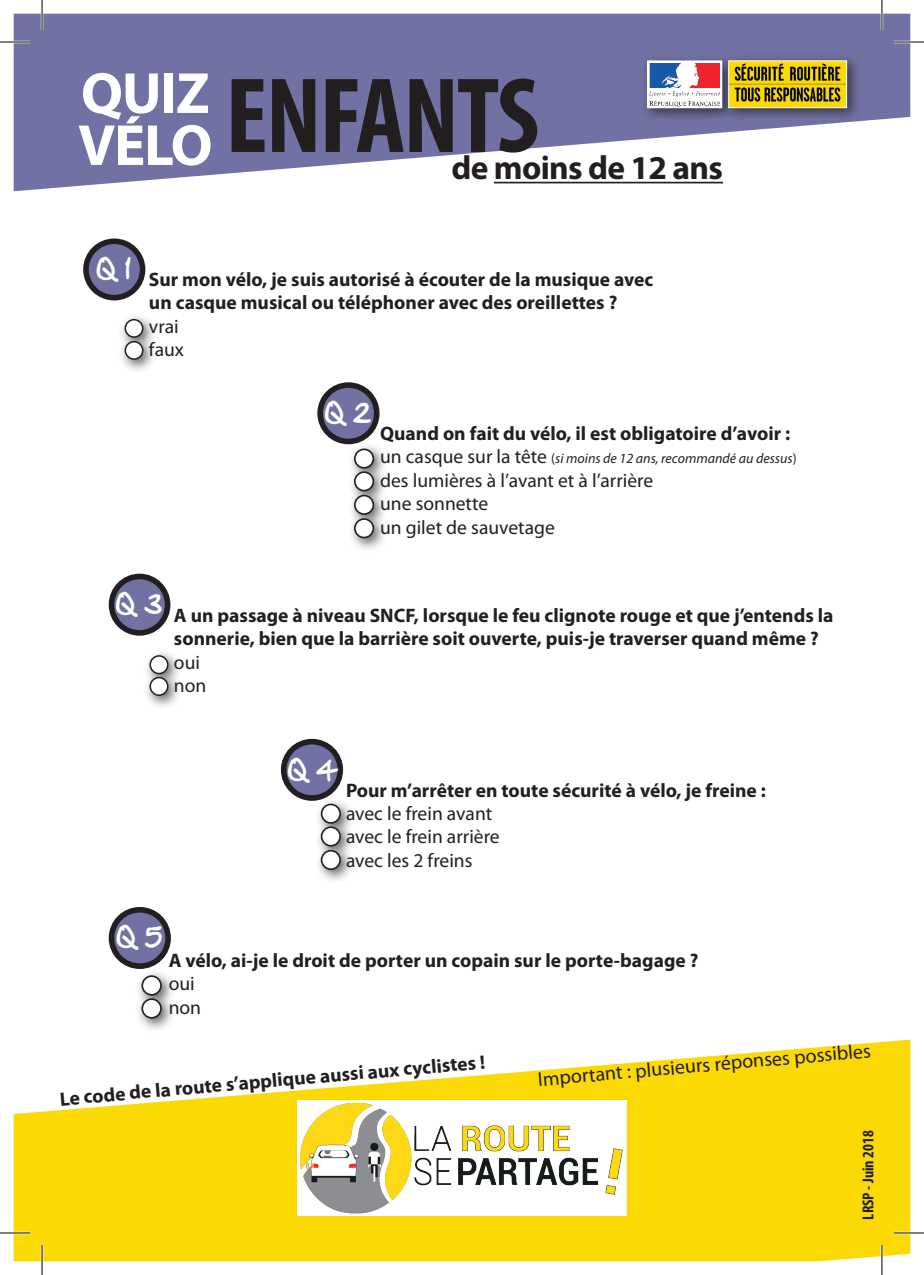
<style>
.page{position:relative;width:924px;height:1275px;background:#fff}
.page>*{position:absolute;margin:0;border:0;box-sizing:border-box;transform-origin:0 0}
.t1{font:700 condensed 108px "Myriad Pro";letter-spacing:-.02em;color:#231f20}
.t2{font:700 58.4px "Myriad Pro";color:#fff}
.t3{font:700 33.4px "Myriad Pro";letter-spacing:-.02em;color:#231f20}
.t4{font:25.2px "Hand Of Sean";color:#fff}
.t5{font:20px "Myriad Pro";color:#231f20}
.t6{font:700 19.6px/23.4px "Myriad Pro";color:#231f20}
.t7{font:19.6px/23.4px "Myriad Pro";color:#231f20}
.t8{font:700 condensed 16px "Myriad Pro";color:#231f20}
.t9{font:italic 14px "Myriad Pro";color:#231f20}
.s1{font-style:normal;font-size:19.6px}
.s2{font-style:normal}
</style>
<div class="page">
<svg style="left:14px;top:14px;width:895px;height:177px;fill:#7271a3"></svg>
<svg style="left:14px;top:1039px;width:895px;height:222px;fill:#fbd905"></svg>
<img style="left:297px;top:1100px;width:329px;height:115px">
<div style="left:118px;top:313px;width:40px;height:39px;background:#231f20;opacity:.75"></div>
<div style="left:125px;top:320px;width:18px;height:17px;background:#fff;border-radius:50%"></div>
<div style="left:124px;top:319px;width:19px;height:19px;border:2px solid #231f20;border-radius:50%"></div>
<div style="left:118px;top:335px;width:40px;height:39px;background:#231f20;opacity:.75"></div>
<div style="left:125px;top:342px;width:18px;height:17px;background:#fff;border-radius:50%"></div>
<div style="left:124px;top:341px;width:19px;height:19px;border:2px solid #231f20;border-radius:50%"></div>
<div style="left:86px;top:241px;width:56px;height:57px;background:#7271a3;border-radius:50%"></div>
<div style="left:83px;top:238px;width:62px;height:62px;border:6px solid #231f20;border-radius:50%"></div>
<div style="left:347px;top:442px;width:41px;height:41px;background:#231f20;opacity:.75"></div>
<div style="left:354px;top:449px;width:19px;height:19px;background:#fff;border-radius:50%"></div>
<div style="left:354px;top:448px;width:20px;height:21px;border:2px solid #231f20;border-radius:50%"></div>
<div style="left:347px;top:465px;width:41px;height:41px;background:#231f20;opacity:.75"></div>
<div style="left:354px;top:472px;width:19px;height:18px;background:#fff;border-radius:50%"></div>
<div style="left:354px;top:471px;width:20px;height:20px;border:2px solid #231f20;border-radius:50%"></div>
<div style="left:347px;top:488px;width:41px;height:41px;background:#231f20;opacity:.75"></div>
<div style="left:354px;top:495px;width:19px;height:19px;background:#fff;border-radius:50%"></div>
<div style="left:354px;top:495px;width:20px;height:20px;border:2px solid #231f20;border-radius:50%"></div>
<div style="left:347px;top:512px;width:41px;height:41px;background:#231f20;opacity:.75"></div>
<div style="left:354px;top:519px;width:19px;height:18px;background:#fff;border-radius:50%"></div>
<div style="left:354px;top:518px;width:20px;height:20px;border:2px solid #231f20;border-radius:50%"></div>
<div style="left:320px;top:385px;width:56px;height:56px;background:#7271a3;border-radius:50%"></div>
<div style="left:317px;top:382px;width:62px;height:62px;border:6px solid #231f20;border-radius:50%"></div>
<div style="left:314px;top:797px;width:41px;height:41px;background:#231f20;opacity:.75"></div>
<div style="left:321px;top:804px;width:19px;height:19px;background:#fff;border-radius:50%"></div>
<div style="left:320px;top:803px;width:21px;height:20px;border:2px solid #231f20;border-radius:50%"></div>
<div style="left:314px;top:820px;width:41px;height:41px;background:#231f20;opacity:.75"></div>
<div style="left:321px;top:827px;width:19px;height:18px;background:#fff;border-radius:50%"></div>
<div style="left:320px;top:826px;width:21px;height:20px;border:2px solid #231f20;border-radius:50%"></div>
<div style="left:314px;top:843px;width:41px;height:41px;background:#231f20;opacity:.75"></div>
<div style="left:321px;top:850px;width:19px;height:19px;background:#fff;border-radius:50%"></div>
<div style="left:320px;top:850px;width:21px;height:20px;border:2px solid #231f20;border-radius:50%"></div>
<div style="left:283px;top:741px;width:57px;height:57px;background:#7271a3;border-radius:50%"></div>
<div style="left:281px;top:739px;width:62px;height:62px;border:6px solid #231f20;border-radius:50%"></div>
<div style="left:135px;top:969px;width:41px;height:41px;background:#231f20;opacity:.75"></div>
<div style="left:142px;top:976px;width:19px;height:18px;background:#fff;border-radius:50%"></div>
<div style="left:141px;top:975px;width:21px;height:20px;border:2px solid #231f20;border-radius:50%"></div>
<div style="left:135px;top:992px;width:41px;height:41px;background:#231f20;opacity:.75"></div>
<div style="left:142px;top:999px;width:19px;height:18px;background:#fff;border-radius:50%"></div>
<div style="left:141px;top:998px;width:21px;height:20px;border:2px solid #231f20;border-radius:50%"></div>
<div style="left:111px;top:909px;width:57px;height:57px;background:#7271a3;border-radius:50%"></div>
<div style="left:109px;top:907px;width:62px;height:62px;border:6px solid #231f20;border-radius:50%"></div>
<div style="left:143px;top:649px;width:40px;height:39px;background:#231f20;opacity:.75"></div>
<div style="left:150px;top:656px;width:18px;height:17px;background:#fff;border-radius:50%"></div>
<div style="left:149px;top:655px;width:19px;height:19px;border:2px solid #231f20;border-radius:50%"></div>
<div style="left:143px;top:670px;width:40px;height:40px;background:#231f20;opacity:.75"></div>
<div style="left:150px;top:677px;width:18px;height:18px;background:#fff;border-radius:50%"></div>
<div style="left:149px;top:677px;width:19px;height:19px;border:2px solid #231f20;border-radius:50%"></div>
<div style="left:111px;top:576px;width:56px;height:57px;background:#7271a3;border-radius:50%"></div>
<div style="left:109px;top:573px;width:61px;height:62px;border:6px solid #231f20;border-radius:50%"></div>
<hr style="left:493px;top:182px;width:229px;height:1px;background:#231f20">
<div style="left:639px;top:54px;width:97px;height:69px;background:#231f20;opacity:.75"></div>
<img style="left:649px;top:63px;width:70px;height:43px">
<div style="left:646px;top:61px;width:75px;height:47px;border:1px solid #fff"></div>
<div style="left:721px;top:54px;width:140px;height:69px;background:#231f20;opacity:.75"></div>
<img style="left:730px;top:63px;width:114px;height:43px">
<div style="left:728px;top:61px;width:118px;height:47px;border:1px solid #fff"></div>
<hr style="left:0;top:41px;width:30px;height:2px;background:#fff">
<hr style="left:893px;top:41px;width:30px;height:2px;background:#fff">
<hr style="left:0;top:1231px;width:30px;height:3px;background:#fff">
<hr style="left:893px;top:1231px;width:30px;height:3px;background:#fff">
<hr style="left:41px;top:0;width:2px;height:30px;background:#fff">
<hr style="left:41px;top:1245px;width:2px;height:30px;background:#fff">
<hr style="left:880px;top:0;width:2px;height:30px;background:#fff">
<hr style="left:880px;top:1245px;width:2px;height:30px;background:#fff">
<hr style="left:0;top:42px;width:30px;height:1px;background:#000">
<hr style="left:893px;top:42px;width:30px;height:1px;background:#000">
<hr style="left:0;top:1232px;width:30px;height:1px;background:#000">
<hr style="left:893px;top:1232px;width:30px;height:1px;background:#000">
<hr style="left:42px;top:0;width:1px;height:30px;background:#000">
<hr style="left:42px;top:1245px;width:1px;height:30px;background:#000">
<hr style="left:881px;top:0;width:1px;height:30px;background:#000">
<hr style="left:881px;top:1245px;width:1px;height:30px;background:#000">
<h2 class="t2" style="left:81px;top:55px;width:130px">QUIZ</h2>
<h1 class="t1" style="left:78px;top:48px;width:462px"><sub>VÉLO</sub> ENFANTS</h1>
<h3 class="t3" style="left:451px;top:146px;width:273px">de moins de 12 ans</h3>
<p class="t4" style="left:96px;top:246px;width:36px">Q 1</p>
<p class="t6" style="left:149px;top:267px;width:505px">Sur mon vélo, je suis autorisé à écouter de la musique avec un casque musical ou téléphoner avec des oreillettes ?</p>
<p class="t7" style="left:149px;top:314px;width:36px">vrai faux</p>
<p class="t4" style="left:324px;top:390px;width:49px">Q 2</p>
<p class="t6" style="left:380px;top:421px;width:411px">Quand on fait du vélo, il est obligatoire d’avoir :</p>
<p class="t9" style="left:380px;top:450px;width:418px"><span class="s1">un casque sur la tête</span> <span class="s2">(</span>si moins de 12 ans, recommandé au dessus<span class="s2">)</span></p>
<p class="t7" style="left:380px;top:468px;width:274px">des lumières à l’avant et à l’arrière une sonnette<br>un gilet de sauvetage</p>
<p class="t4" style="left:115px;top:581px;width:49px">Q 3</p>
<p class="t6" style="left:174px;top:603px;width:660px">A un passage à niveau SNCF, lorsque le feu clignote rouge et que j’entends la sonnerie, bien que la barrière soit ouverte, puis-je traverser quand même ?</p>
<p class="t7" style="left:174px;top:650px;width:34px">oui non</p>
<p class="t4" style="left:116px;top:914px;width:48px">Q 5</p>
<p class="t4" style="left:287px;top:747px;width:53px">Q 4</p>
<p class="t6" style="left:346px;top:777px;width:421px">Pour m’arrêter en toute sécurité à vélo, je freine :</p>
<p class="t7" style="left:346px;top:801px;width:155px">avec le frein avant avec le frein arrière avec les 2 freins</p>
<p class="t6" style="left:169px;top:948px;width:531px">A vélo, ai-je le droit de porter un copain sur le porte-bagage ?</p>
<p class="t7" style="left:169px;top:971px;width:34px">oui non</p>
<p class="t6" style="left:59px;top:1086px;width:428px;rotate:-5deg">Le code de la route s’applique aussi aux cyclistes !</p>
<p class="t5" style="left:536px;top:1067px;width:335px;rotate:-5deg">Important : plusieurs réponses possibles</p>
<p class="t8" style="left:857px;top:1219px;width:91px;rotate:-90deg">LRSP - Juin 2018</p>
</div>
